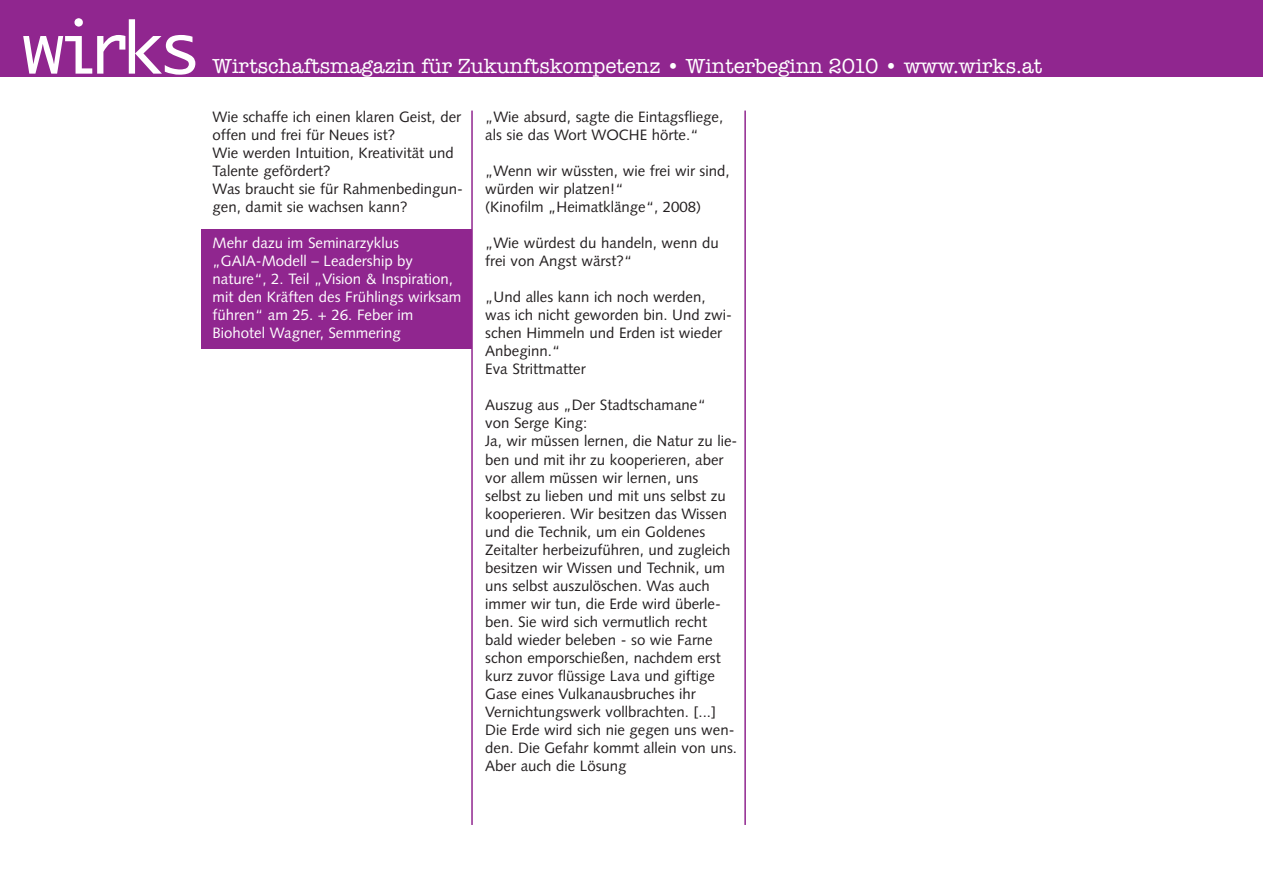
<style>
.page{position:relative;width:1263px;height:893px;background:#fff}
.page>*{position:absolute;margin:0;border:0;box-sizing:border-box;transform-origin:0 0}
.t1{font:69px "Ayuthaya";letter-spacing:-.09em;color:#fff}
.t2{font:21px "American Typewriter";color:#fff}
.t3{font:15px/18px "Syntax";color:#231f20}
.t4{font:15px/18px "Syntax";color:#fff}
</style>
<div class="page">
<div style="left:201px;top:230px;width:271px;height:119px;background:#90268f"></div>
<div style="left:0;top:0;width:1263px;height:77px;background:#90268f"></div>
<hr style="left:471px;top:111px;width:2px;height:714px;background:#90268f">
<hr style="left:744px;top:111px;width:2px;height:714px;background:#90268f">
<h1 class="t1" style="left:22px;top:9px;width:180px">wirks</h1>
<h2 class="t2" style="left:213px;top:54px;width:831px">Wirtschaftsmagazin für Zukunftskompetenz • Winterbeginn 2010 • www.wirks.at</h2>
<p class="t3" style="left:213px;top:109px;width:252px">Wie schaffe ich einen klaren Geist, der offen und frei für Neues ist?<br>Wie werden Intuition, Kreativität und<br>Talente gefördert?<br>Was braucht sie für Rahmenbedingun&shy;gen, damit sie wachsen kann?</p>
<p class="t4" style="left:213px;top:235px;width:250px">Mehr dazu im Seminarzyklus „GAIA-Modell – Leadership by nature“, 2. Teil „Vision &amp; Inspiration, mit den Kräften des Frühlings wirksam führen“ am 25. + 26. Feber im<br>Biohotel Wagner, Semmering</p>
<p class="t3" style="left:485px;top:109px;width:239px">„Wie absurd, sagte die Eintagsfliege, als sie das Wort WOCHE hörte.“</p>
<p class="t3" style="left:485px;top:163px;width:246px">„Wenn wir wüssten, wie frei wir sind, würden wir platzen!“<br>(Kinofilm „Heimatklänge“, 2008)</p>
<p class="t3" style="left:485px;top:235px;width:235px">„Wie würdest du handeln, wenn du frei von Angst wärst?“</p>
<p class="t3" style="left:485px;top:289px;width:248px">„Und alles kann ich noch werden, was ich nicht geworden bin. Und zwi&shy;schen Himmeln und Erden ist wieder<br>Anbeginn.“<br>Eva Strittmatter</p>
<p class="t3" style="left:485px;top:398px;width:254px">Auszug aus „Der Stadtschamane“<br>von Serge King:<br>Ja, wir müssen lernen, die Natur zu lie&shy;ben und mit ihr zu kooperieren, aber vor allem müssen wir lernen, uns selbst zu lieben und mit uns selbst zu kooperieren. Wir besitzen das Wissen und die Technik, um ein Goldenes Zeitalter herbeizuführen, und zugleich besitzen wir Wissen und Technik, um uns selbst auszulöschen. Was auch immer wir tun, die Erde wird überle&shy;ben. Sie wird sich vermutlich recht bald wieder beleben - so wie Farne schon emporschießen, nachdem erst kurz zuvor flüssige Lava und giftige Gase eines Vulkanausbruches ihr Vernichtungswerk vollbrachten. [...] Die Erde wird sich nie gegen uns wen&shy;den. Die Gefahr kommt allein von uns.<br>Aber auch die Lösung</p>
</div>
